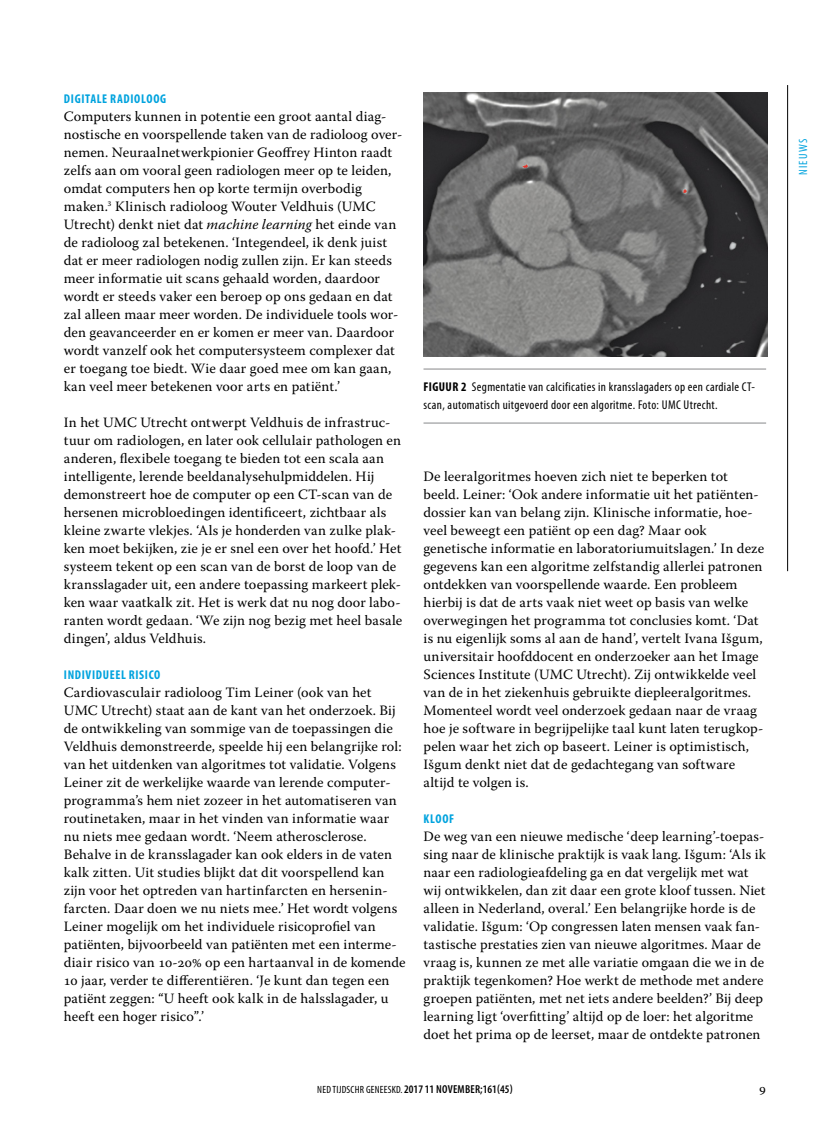
<style>
.page{position:relative;width:830px;height:1127px;background:#fff}
.page>*{position:absolute;margin:0;border:0;box-sizing:border-box;transform-origin:0 0}
.t1{font:14.25px/18px "Warnock Pro";letter-spacing:.01em;color:#000}
.t2{font:13.5px "Warnock Pro";color:#000}
.t3{font:condensed 12.75px/18px "Myriad Pro";letter-spacing:.03em;color:#000}
.t4{font:700 condensed 12.75px "Myriad Pro";letter-spacing:.05em;color:#00a3de}
.t5{font:condensed 12px "Myriad Pro";letter-spacing:.1em;color:#00a3de}
.t6{font:600 condensed 11.55px "Myriad Pro";letter-spacing:.01em;color:#000}
.s1{font-style:italic}
.s2{font-weight:700}
.s3{font-weight:400;font-size:10.5px}
</style>
<div class="page">
<hr style="left:787px;top:85px;width:1px;height:486px;background:#000">
<hr style="left:423px;top:369px;width:342px;height:1px;background:#87888a">
<hr style="left:423px;top:423px;width:342px;height:1px;background:#87888a">
<img style="left:423px;top:92px;width:344px;height:265px">
<p class="t4" style="left:64px;top:92px;width:104px">DIGITALE RADIOLOOG</p>
<p class="t1" style="left:64px;top:107px;width:340px">Computers kunnen in potentie een groot aantal diag&shy;nostische en voorspellende taken van de radioloog over&shy;nemen. Neuraalnetwerkpionier Geoffrey Hinton raadt zelfs aan om vooral geen radiologen meer op te leiden, omdat computers hen op korte termijn overbodig maken.<sup>3</sup> Klinisch radioloog Wouter Veldhuis (UMC Utrecht) denkt niet dat <span class="s1">machine learning</span> het einde van de radioloog zal betekenen. ‘Integendeel, ik denk juist dat er meer radiologen nodig zullen zijn. Er kan steeds meer informatie uit scans gehaald worden, daardoor wordt er steeds vaker een beroep op ons gedaan en dat zal alleen maar meer worden. De individuele tools wor&shy;den geavanceerder en er komen er meer van. Daardoor wordt vanzelf ook het computersysteem complexer dat er toegang toe biedt. Wie daar goed mee om kan gaan, kan veel meer betekenen voor arts en patiënt.’</p>
<p class="t1" style="left:64px;top:413px;width:340px">In het UMC Utrecht ontwerpt Veldhuis de infrastruc&shy;tuur om radiologen, en later ook cellulair pathologen en anderen, flexibele toegang te bieden tot een scala aan intelligente, lerende beeldanalysehulpmiddelen. Hij demonstreert hoe de computer op een CT-scan van de hersenen microbloedingen identificeert, zichtbaar als kleine zwarte vlekjes. ‘Als je honderden van zulke plak&shy;ken moet bekijken, zie je er snel een over het hoofd.’ Het systeem tekent op een scan van de borst de loop van de kransslagader uit, een andere toepassing markeert plek&shy;ken waar vaatkalk zit. Het is werk dat nu nog door labo&shy;ranten wordt gedaan. ‘We zijn nog bezig met heel basale dingen’, aldus Veldhuis.</p>
<p class="t4" style="left:64px;top:668px;width:98px">INDIVIDUEEL RISICO</p>
<p class="t1" style="left:64px;top:683px;width:343px">Cardiovasculair radioloog Tim Leiner (ook van het UMC Utrecht) staat aan de kant van het onderzoek. Bij de ontwikkeling van sommige van de toepassingen die Veldhuis demonstreerde, speelde hij een belangrijke rol: van het uitdenken van algoritmes tot validatie. Volgens Leiner zit de werkelijke waarde van lerende computer&shy;programma’s hem niet zozeer in het automatiseren van routinetaken, maar in het vinden van informatie waar nu niets mee gedaan wordt. ‘Neem atherosclerose.<br>Behalve in de kransslagader kan ook elders in de vaten kalk zitten. Uit studies blijkt dat dit voorspellend kan zijn voor het optreden van hartinfarcten en hersenin&shy;farcten. Daar doen we nu niets mee.’ Het wordt volgens Leiner mogelijk om het individuele risicoprofiel van patiënten, bijvoorbeeld van patiënten met een interme&shy;diair risico van 10-20% op een hartaanval in de komende 10 jaar, verder te differentiëren. ‘Je kunt dan tegen een patiënt zeggen: “U heeft ook kalk in de halsslagader, u heeft een hoger risico”.’</p>
<p class="t3" style="left:423px;top:378px;width:333px"><span class="s2">FIGUUR 2</span> Segmentatie van calcificaties in kransslagaders op een cardiale CT&shy;scan, automatisch uitgevoerd door een algoritme. Foto: UMC Utrecht.</p>
<p class="t1" style="left:423px;top:467px;width:342px">De leeralgoritmes hoeven zich niet te beperken tot beeld. Leiner: ‘Ook andere informatie uit het patiënten&shy;dossier kan van belang zijn. Klinische informatie, hoe&shy;veel beweegt een patiënt op een dag? Maar ook genetische informatie en laboratoriumuitslagen.’ In deze gegevens kan een algoritme zelfstandig allerlei patronen ontdekken van voorspellende waarde. Een probleem hierbij is dat de arts vaak niet weet op basis van welke overwegingen het programma tot conclusies komt. ‘Dat is nu eigenlijk soms al aan de hand’, vertelt Ivana Išgum, universitair hoofddocent en onderzoeker aan het Image Sciences Institute (UMC Utrecht). Zij ontwikkelde veel van de in het ziekenhuis gebruikte diepleeralgoritmes.<br>Momenteel wordt veel onderzoek gedaan naar de vraag hoe je software in begrijpelijke taal kunt laten terugkop&shy;pelen waar het zich op baseert. Leiner is optimistisch, Išgum denkt niet dat de gedachtegang van software altijd te volgen is.</p>
<p class="t4" style="left:423px;top:812px;width:31px">KLOOF</p>
<p class="t1" style="left:423px;top:827px;width:344px">De weg van een nieuwe medische ‘deep learning’-toepas&shy;sing naar de klinische praktijk is vaak lang. Išgum: ‘Als ik naar een radiologieafdeling ga en dat vergelijk met wat wij ontwikkelen, dan zit daar een grote kloof tussen. Niet alleen in Nederland, overal.’ Een belangrijke horde is de validatie. Išgum: ‘Op congressen laten mensen vaak fan&shy;tastische prestaties zien van nieuwe algoritmes. Maar de vraag is, kunnen ze met alle variatie omgaan die we in de praktijk tegenkomen? Hoe werkt de methode met andere groepen patiënten, met net iets andere beelden?’ Bij deep learning ligt ‘overfitting’ altijd op de loer: het algoritme doet het prima op de leerset, maar de ontdekte patronen</p>
<p class="t6" style="left:317px;top:1083px;width:197px"><span class="s3">NED TIJDSCHR GENEESKD.</span> 2017 11 NOVEMBER;161(45)</p>
<p class="t2" style="left:759px;top:1080px;width:8px">9</p>
<p class="t5" style="left:796px;top:175px;width:37px;rotate:-90deg">NIEUWS</p>
</div>
